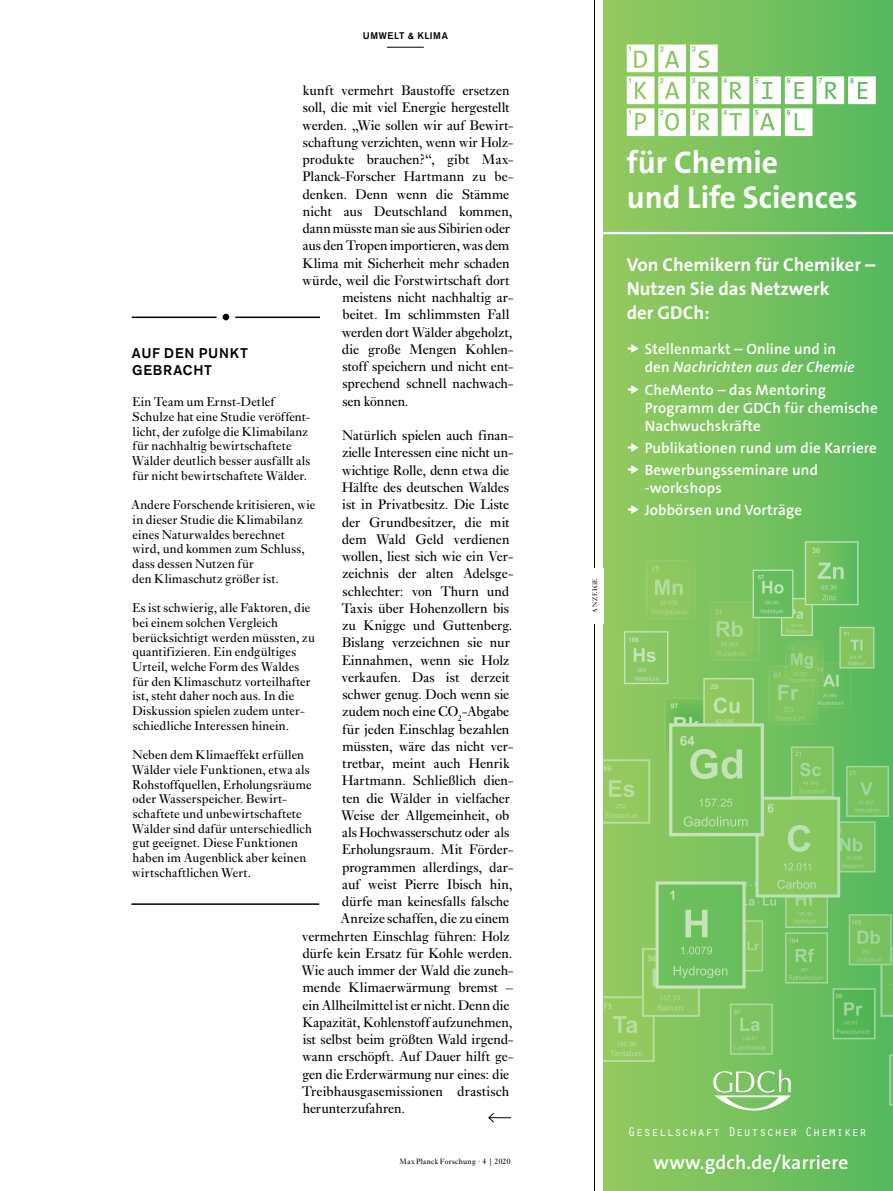
<style>
.page{position:relative;width:893px;height:1191px;background:#fff}
.page>*{position:absolute;margin:0;border:0;box-sizing:border-box;transform-origin:0 0}
.t1{font:700 31.65px/35.5px "The Sans B7";color:#fff}
.t2{font:600 19.5px "The Sans B6";letter-spacing:.01em;color:#fff}
.t3{font:700 18.75px/24px "The Sans B7";color:#fff}
.t4{font:600 15px/18px "The Sans B6";letter-spacing:.01em;color:#fff}
.t5{font:14.4px "Ehrhardt MT Pro";color:#000}
.t6{font:500 13.95px/16.5px "Akzidenz Grotesk Pro";letter-spacing:.06em;color:#000}
.t7{font:13.2px/14.7px "Ehrhardt MT Pro";letter-spacing:.01em;color:#000}
.t8{font:13.05px "Orator Std";color:#fff}
.t9{font:500 9.6px "Akzidenz Grotesk Pro";letter-spacing:.065em;color:#000}
.t10{font:7.95px "Ehrhardt MT Pro";letter-spacing:.04em;color:#000}
.t11{font:6.75px "Ehrhardt MT Pro";letter-spacing:.095em;color:#000}
.s1{font-style:italic}
</style>
<div class="page">
<svg style="left:604px;top:0;width:289px;height:1191px;background:#75c15e"></svg>
<svg style="left:604px;top:547px;width:289px;height:563px;background:#7fc466"></svg>
<svg style="left:627px;top:44px;width:249px;height:92px"></svg>
<hr style="left:604px;top:232px;width:289px;height:2px;background:#fff">
<hr style="left:594px;top:0;width:1px;height:1191px;background:#000">
<div style="left:586px;top:567px;width:18px;height:56px;background:#fff"></div>
<hr style="left:132px;top:316px;width:188px;height:2px;background:#000">
<div style="left:220px;top:311px;width:12px;height:12px;background:#000;border-radius:50%"></div>
<div style="left:217px;top:308px;width:18px;height:18px;border:6px solid #fff;border-radius:50%"></div>
<hr style="left:131px;top:903px;width:188px;height:2px;background:#000">
<svg style="left:488px;top:1113px;width:23px;height:9px"></svg>
<hr style="left:387px;top:47px;width:37px;height:1px;background:#000">
<svg style="left:628px;top:344px;width:27px;height:11px"></svg>
<svg style="left:628px;top:385px;width:27px;height:11px"></svg>
<svg style="left:628px;top:443px;width:27px;height:11px"></svg>
<svg style="left:628px;top:465px;width:27px;height:11px"></svg>
<svg style="left:628px;top:505px;width:27px;height:11px"></svg>
<p class="t9" style="left:363px;top:30px;width:87px">U MWELT &amp; KLIMA</p>
<p class="t5" style="left:303px;top:82px;width:208px">kunft vermehrt Baustoffe ersetzen</p>
<p class="t5" style="left:303px;top:99px;width:208px">soll, die mit viel Energie hergestellt</p>
<p class="t5" style="left:302px;top:116px;width:213px">werden. „Wie sollen wir auf Bewirt-</p>
<p class="t5" style="left:303px;top:133px;width:212px">schaftung verzichten, wenn wir Holz-</p>
<p class="t5" style="left:302px;top:151px;width:212px">produkte brauchen?“, gibt Max-</p>
<p class="t5" style="left:303px;top:168px;width:212px">Planck-Forscher Hartmann zu be-</p>
<p class="t5" style="left:302px;top:185px;width:208px">denken. Denn wenn die Stämme</p>
<p class="t5" style="left:303px;top:202px;width:211px">nicht aus Deutschland kommen,</p>
<p class="t5" style="left:302px;top:220px;width:209px">dann müsste man sie aus Sibirien oder</p>
<p class="t5" style="left:303px;top:237px;width:208px">aus den Tropen importieren, was dem</p>
<p class="t5" style="left:302px;top:254px;width:209px">Klima mit Sicherheit mehr schaden</p>
<p class="t5" style="left:302px;top:271px;width:209px">würde, weil die Forstwirtschaft dort</p>
<p class="t5" style="left:342px;top:289px;width:173px">meistens nicht nachhaltig ar-</p>
<p class="t5" style="left:342px;top:306px;width:169px">beitet. Im schlimmsten Fall</p>
<p class="t5" style="left:342px;top:323px;width:172px">werden dort Wälder abgeholzt,</p>
<p class="t5" style="left:342px;top:340px;width:173px">die große Mengen Kohlen-</p>
<p class="t5" style="left:342px;top:358px;width:173px">stoff speichern und nicht ent-</p>
<p class="t5" style="left:342px;top:375px;width:173px">sprechend schnell nachwach-</p>
<p class="t5" style="left:342px;top:392px;width:68px">sen können.</p>
<p class="t5" style="left:342px;top:427px;width:173px">Natürlich spielen auch finan-</p>
<p class="t5" style="left:342px;top:444px;width:172px">zielle Interessen eine nicht un-</p>
<p class="t5" style="left:342px;top:461px;width:169px">wichtige Rolle, denn etwa die</p>
<p class="t5" style="left:342px;top:478px;width:169px">Hälfte des deutschen Waldes</p>
<p class="t5" style="left:342px;top:496px;width:169px">ist in Privatbesitz. Die Liste</p>
<p class="t5" style="left:342px;top:513px;width:169px">der Grundbesitzer, die mit</p>
<p class="t5" style="left:342px;top:530px;width:169px">dem Wald Geld verdienen</p>
<p class="t5" style="left:342px;top:547px;width:173px">wollen, liest sich wie ein Ver-</p>
<p class="t5" style="left:342px;top:565px;width:173px">zeichnis der alten Adelsge-</p>
<p class="t5" style="left:342px;top:582px;width:169px">schlechter: von Thurn und</p>
<p class="t5" style="left:341px;top:599px;width:169px">Taxis über Hohenzollern bis</p>
<p class="t5" style="left:342px;top:616px;width:172px">zu Knigge und Guttenberg.</p>
<p class="t5" style="left:342px;top:634px;width:169px">Bislang verzeichnen sie nur</p>
<p class="t5" style="left:342px;top:651px;width:169px">Einnahmen, wenn sie Holz</p>
<p class="t5" style="left:341px;top:668px;width:170px">verkaufen. Das ist derzeit</p>
<p class="t5" style="left:342px;top:685px;width:168px">schwer genug. Doch wenn sie</p>
<p class="t5" style="left:342px;top:703px;width:168px">zudem noch eine CO<sub>2</sub>-Abgabe</p>
<p class="t5" style="left:342px;top:720px;width:169px">für jeden Einschlag bezahlen</p>
<p class="t5" style="left:342px;top:737px;width:173px">müssten, wäre das nicht ver-</p>
<p class="t5" style="left:342px;top:754px;width:169px">tretbar, meint auch Henrik</p>
<p class="t5" style="left:342px;top:772px;width:173px">Hartmann. Schließlich dien-</p>
<p class="t5" style="left:342px;top:789px;width:169px">ten die Wälder in vielfacher</p>
<p class="t5" style="left:341px;top:806px;width:170px">Weise der Allgemeinheit, ob</p>
<p class="t5" style="left:342px;top:823px;width:168px">als Hochwasserschutz oder als</p>
<p class="t5" style="left:342px;top:841px;width:173px">Erholungsraum. Mit Förder-</p>
<p class="t5" style="left:342px;top:858px;width:173px">programmen allerdings, dar-</p>
<p class="t5" style="left:342px;top:875px;width:172px">auf weist Pierre Ibisch hin,</p>
<p class="t5" style="left:342px;top:892px;width:169px">dürfe man keinesfalls falsche</p>
<p class="t5" style="left:341px;top:910px;width:170px">Anreize schaffen, die zu einem</p>
<p class="t5" style="left:302px;top:927px;width:209px">vermehrten Einschlag führen: Holz</p>
<p class="t5" style="left:302px;top:944px;width:212px">dürfe kein Ersatz für Kohle werden.</p>
<p class="t5" style="left:302px;top:961px;width:213px">Wie auch immer der Wald die zuneh-</p>
<p class="t5" style="left:303px;top:979px;width:212px">mende Klimaerwärmung bremst –</p>
<p class="t5" style="left:302px;top:996px;width:208px">ein Allheilmittel ist er nicht. Denn die</p>
<p class="t5" style="left:302px;top:1013px;width:212px">Kapazität, Kohlenstoff aufzunehmen,</p>
<p class="t5" style="left:303px;top:1030px;width:212px">ist selbst beim größten Wald irgend-</p>
<p class="t5" style="left:302px;top:1048px;width:213px">wann erschöpft. Auf Dauer hilft ge-</p>
<p class="t5" style="left:302px;top:1065px;width:208px">gen die Erderwärmung nur eines: die</p>
<p class="t5" style="left:302px;top:1082px;width:209px">Treibhausgasemissionen drastisch</p>
<p class="t5" style="left:303px;top:1099px;width:104px">herunterzufahren.</p>
<p class="t6" style="left:132px;top:345px;width:117px">AUF DEN PUNKT<br>GEBRACHT</p>
<p class="t7" style="left:132px;top:395px;width:180px">Ein Team um Ernst-Detlef Schulze hat eine Studie veröffent&shy;licht, der zufolge die Klimabilanz für nachhaltig bewirtschaftete Wälder deutlich besser ausfällt als für nicht bewirtschaftete Wälder.</p>
<p class="t7" style="left:131px;top:498px;width:186px">Andere Forschende kritisieren, wie in dieser Studie die Klimabilanz eines Naturwaldes berechnet<br>wird, und kommen zum Schluss, dass dessen Nutzen für<br>den Klimaschutz größer ist.</p>
<p class="t7" style="left:132px;top:601px;width:184px">Es ist schwierig, alle Faktoren, die bei einem solchen Vergleich berücksichtigt werden müssten, zu quantifizieren. Ein endgültiges Urteil, welche Form des Waldes für den Klimaschutz vorteilhafter ist, steht daher noch aus. In die Diskussion spielen zudem unter&shy;schiedliche Interessen hinein.</p>
<p class="t7" style="left:132px;top:748px;width:182px">Neben dem Klimaeffekt erfüllen<br>Wälder viele Funktionen, etwa als<br>Rohstoffquellen, Erholungsräume oder Wasserspeicher. Bewirt&shy;schaftete und unbewirtschaftete<br>Wälder sind dafür unterschiedlich gut geeignet. Diese Funktionen haben im Augenblick aber keinen wirtschaftlichen Wert.</p>
<p class="t10" style="left:400px;top:1156px;width:112px">Max Planck Forschung · 4 | 2020</p>
<p class="t11" style="left:591px;top:612px;width:34px;rotate:-90deg">Anze ige</p>
<h1 class="t1" style="left:627px;top:145px;width:232px">für Chemie<br>und Life Sciences</h1>
<h3 class="t3" style="left:627px;top:254px;width:250px">Von Chemikern für Chemiker –<br>Nutzen Sie das Netzwerk<br>der GDCh:</h3>
<p class="t4" style="left:645px;top:341px;width:212px">Stellenmarkt – Online und in den <span class="s1">Nachrichten aus der Chemie</span></p>
<p class="t4" style="left:645px;top:381px;width:234px">CheMento – das Mentoring<br>Programm der GDCh für chemische<br>Nachwuchskräfte</p>
<p class="t4" style="left:645px;top:437px;width:234px;line-height:22.2px">Publikationen rund um die Karriere<br>Bewerbungsseminare und</p>
<p class="t4" style="left:645px;top:477px;width:159px;line-height:22.2px">-workshops<br>Jobbörsen und Vorträge</p>
<p class="t8" style="left:628px;top:1122px;width:240px">Gesellschaft Deutscher Chemiker</p>
<h2 class="t2" style="left:653px;top:1152px;width:196px">www.gdch.de/karriere</h2>
</div>
